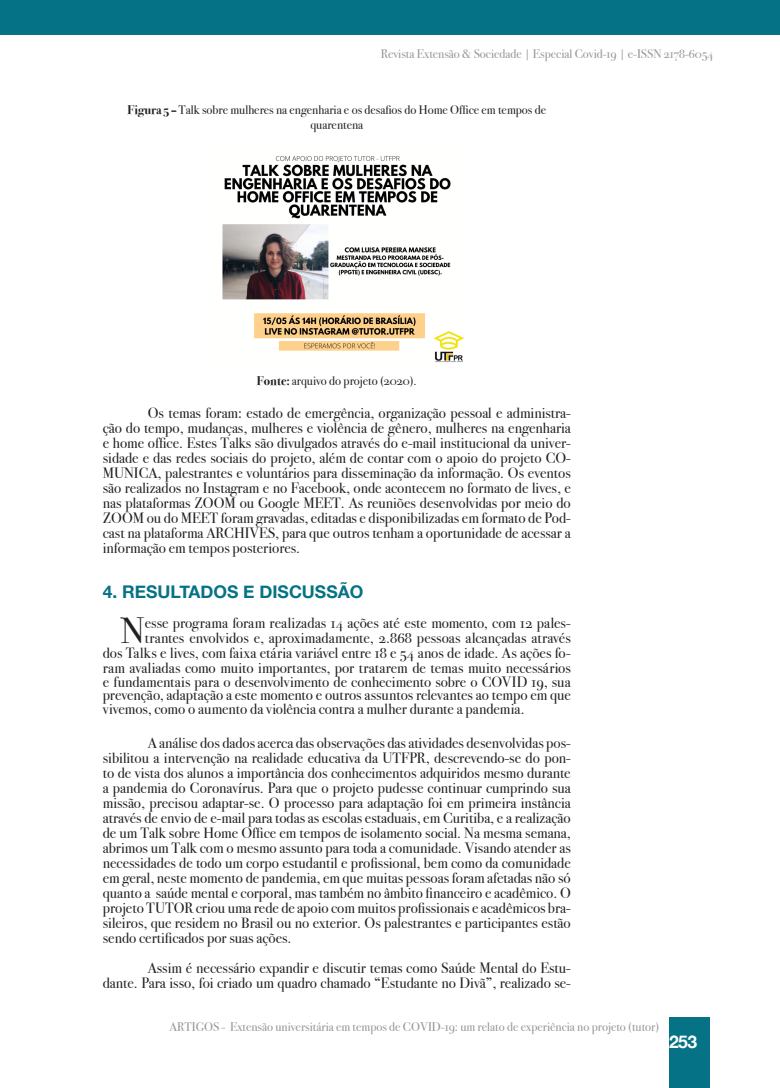
<style>
.page{position:relative;width:780px;height:1088px;background:#fff}
.page>*{position:absolute;margin:0;border:0;box-sizing:border-box;transform-origin:0 0}
.LETRAN___TEXTO{font:36.5px "Bodoni Svty Two OSITCTT";color:#231f20}
.INTERTITULOS{font:700 17.5px "Helvetica Neue";color:#057385}
.t1{font:700 17.5px "Helvetica Neue";color:#fff}
.TEXTO_NORMAL_e_REF{font:15px/15px "Bodoni Svty Two OSITCTT";color:#231f20;text-align:justify}
.LETRAN___TEXTO-2{font:15px "Bodoni Svty Two OSITCTT";color:#231f20}
.t2{font:12.5px "Bodoni Svty Two OSITCTT";color:#949699}
.LEGENDAS{font:12.5px/15px "Bodoni Svty Two OSITCTT";color:#231f20;text-align:center}
.s1{font-weight:700}
</style>
<div class="page">
<div style="left:669px;top:1017px;width:40px;height:71px;background:#057385"></div>
<div style="left:0;top:1px;width:779px;height:34px;background:#057385"></div>
<img style="left:222px;top:156px;width:242px;height:207px">
<p class="t2" style="left:381px;top:46px;width:334px">Revista Extensão &amp; Sociedade | Especial Covid-19 | e-ISSN 2178-6054</p>
<p class="LEGENDAS" style="left:127px;top:103px;width:420px"><span class="s1">Figura 5 –</span> Talk sobre mulheres na engenharia e os desafios do Home Office em tempos de quarentena</p>
<p class="LEGENDAS" style="left:257px;top:373px;width:161px"><span class="s1">Fonte:</span> arquivo do projeto (2020).</p>
<p class="TEXTO_NORMAL_e_REF" style="left:103px;top:405px;width:469px;text-indent:45px">Os temas foram: estado de emergência, organização pessoal e administra&shy;ção do tempo, mudanças, mulheres e violência de gênero, mulheres na engenharia e home office. Estes Talks são divulgados através do e-mail institucional da univer&shy;sidade e das redes sociais do projeto, além de contar com o apoio do projeto CO-MUNICA, palestrantes e voluntários para disseminação da informação. Os eventos são realizados no Instagram e no Facebook, onde acontecem no formato de lives, e nas plataformas ZOOM ou Google MEET. As reuniões desenvolvidas por meio do ZOOM ou do MEET foram gravadas, editadas e disponibilizadas em formato de Pod&shy;cast na plataforma ARCHIVES, para que outros tenham a oportunidade de acessar a informação em tempos posteriores.</p>
<p class="INTERTITULOS" style="left:103px;top:581px;width:262px">4. RESULTADOS E DISCUSSÃO</p>
<p class="LETRAN___TEXTO" style="left:121px;top:609px;width:25px">N</p>
<p class="LETRAN___TEXTO-2" style="left:145px;top:614px;width:427px">esse programa foram realizadas 14 ações até este momento, com 12 pales-</p>
<p class="LETRAN___TEXTO-2" style="left:145px;top:629px;width:427px">trantes envolvidos e, aproximadamente, 2.868 pessoas alcançadas através</p>
<p class="LETRAN___TEXTO-2" style="left:103px;top:644px;width:469px">dos Talks e lives, com faixa etária variável entre 18 e 54 anos de idade. As ações fo-</p>
<p class="LETRAN___TEXTO-2" style="left:103px;top:659px;width:469px">ram avaliadas como muito importantes, por tratarem de temas muito necessários</p>
<p class="LETRAN___TEXTO-2" style="left:103px;top:672px;width:469px">e fundamentais para o desenvolvimento de conhecimento sobre o COVID 19, sua</p>
<p class="LETRAN___TEXTO-2" style="left:103px;top:686px;width:469px">prevenção, adaptação a este momento e outros assuntos relevantes ao tempo em que</p>
<p class="LETRAN___TEXTO-2" style="left:103px;top:700px;width:423px">vivemos, como o aumento da violência contra a mulher durante a pandemia.</p>
<p class="TEXTO_NORMAL_e_REF" style="left:103px;top:735px;width:469px;text-indent:45px">A análise dos dados acerca das observações das atividades desenvolvidas pos&shy;sibilitou a intervenção na realidade educativa da UTFPR, descrevendo-se do pon&shy;to de vista dos alunos a importância dos conhecimentos adquiridos mesmo durante a pandemia do Coronavírus. Para que o projeto pudesse continuar cumprindo sua missão, precisou adaptar-se. O processo para adaptação foi em primeira instância através de envio de e-mail para todas as escolas estaduais, em Curitiba, e a realização de um Talk sobre Home Office em tempos de isolamento social. Na mesma semana, abrimos um Talk com o mesmo assunto para toda a comunidade. Visando atender as necessidades de todo um corpo estudantil e profissional, bem como da comunidade em geral, neste momento de pandemia, em que muitas pessoas foram afetadas não só quanto a saúde mental e corporal, mas também no âmbito financeiro e acadêmico. O projeto TUTOR criou uma rede de apoio com muitos profissionais e acadêmicos bra&shy;sileiros, que residem no Brasil ou no exterior. Os palestrantes e participantes estão sendo certificados por suas ações.</p>
<p class="TEXTO_NORMAL_e_REF" style="left:103px;top:960px;width:469px;text-align:right">Assim é necessário expandir e discutir temas como Saúde Mental do Estu-<br>dante. Para isso, foi criado um quadro chamado “Estudante no Divã”, realizado se-</p>
<p class="t2" style="left:169px;top:1019px;width:491px">ARTIGOS - Extensão universitária em tempos de COVID-19: um relato de experiência no projeto (tutor)</p>
<p class="t1" style="left:669px;top:1031px;width:30px">253</p>
</div>
